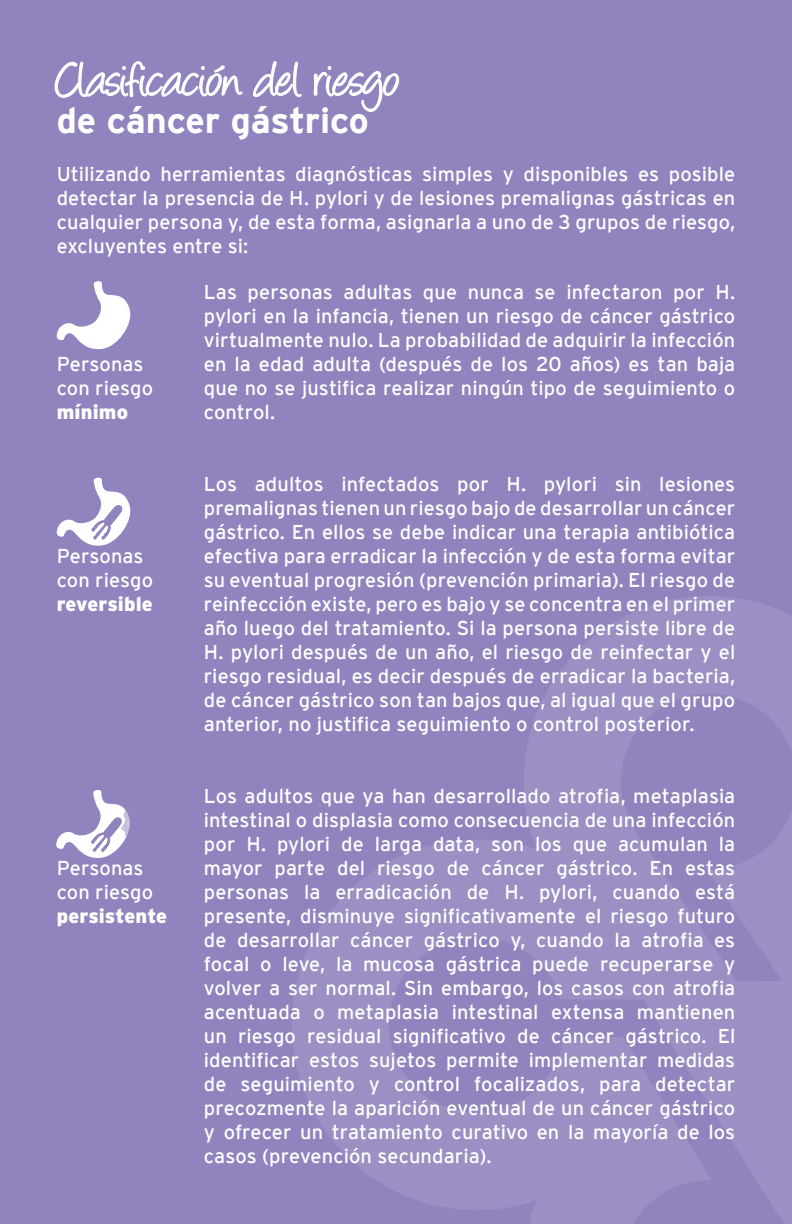
<style>
.page{position:relative;width:792px;height:1224px;background:#9183bd}
.page>*{position:absolute;margin:0;border:0;box-sizing:border-box;transform-origin:0 0}
.t1{font:56px "Angelina";letter-spacing:-.015em;color:#fff}
.t2{font:700 36px "Interstate";letter-spacing:-.005em;color:#fff}
.t3{font:20px/24px "Interstate";letter-spacing:.005em;color:#fff;text-align:justify}
.t4{font:900 20px "Interstate Plus";letter-spacing:.005em;color:#fff}
</style>
<div class="page">
<svg style="left:292px;top:597px;width:500px;height:627px;fill:#9b8fc3"></svg>
<svg style="left:54px;top:61px;width:189px;height:37px"></svg>
<svg style="left:253px;top:61px;width:49px;height:36px"></svg>
<svg style="left:313px;top:66px;width:87px;height:46px"></svg>
<svg style="left:56px;top:281px;width:75px;height:69px"></svg>
<svg style="left:56px;top:477px;width:75px;height:69px"></svg>
<svg style="left:56px;top:790px;width:74px;height:68px"></svg>
<h1 class="t1" style="left:57px;top:56px;width:345px">Clasificación del riesgo</h1>
<h2 class="t2" style="left:57px;top:100px;width:314px">de cáncer gástrico</h2>
<p class="t3" style="left:57px;top:162px;width:680px">Utilizando herramientas diagnósticas simples y disponibles es posible detectar la presencia de H. pylori y de lesiones premalignas gástricas en cualquier persona y, de esta forma, asignarla a uno de 3 grupos de riesgo, excluyentes entre si:</p>
<p class="t3" style="left:204px;top:280px;width:533px">Las personas adultas que nunca se infectaron por H. pylori en la infancia, tienen un riesgo de cáncer gástrico virtualmente nulo. La probabilidad de adquirir la infección en la edad adulta (después de los 20 años) es tan baja que no se justifica realizar ningún tipo de seguimiento o control.</p>
<p class="t3" style="left:57px;top:352px;width:98px">Personas con riesgo</p>
<p class="t4" style="left:57px;top:401px;width:73px">mínimo</p>
<p class="t3" style="left:57px;top:544px;width:98px">Personas con riesgo</p>
<p class="t4" style="left:57px;top:593px;width:98px">reversible</p>
<p class="t3" style="left:57px;top:856px;width:98px">Personas con riesgo</p>
<p class="t4" style="left:57px;top:905px;width:112px">persistente</p>
<p class="t3" style="left:204px;top:472px;width:533px">Los adultos infectados por H. pylori sin lesiones premalignas tienen un riesgo bajo de desarrollar un cáncer gástrico. En ellos se debe indicar una terapia antibiótica efectiva para erradicar la infección y de esta forma evitar su eventual progresión (prevención primaria). El riesgo de reinfección existe, pero es bajo y se concentra en el primer año luego del tratamiento. Si la persona persiste libre de H. pylori después de un año, el riesgo de reinfectar y el riesgo residual, es decir después de erradicar la bacteria, de cáncer gástrico son tan bajos que, al igual que el grupo anterior, no justifica seguimiento o control posterior.</p>
<p class="t3" style="left:204px;top:784px;width:533px">Los adultos que ya han desarrollado atrofia, metaplasia intestinal o displasia como consecuencia de una infección por H. pylori de larga data, son los que acumulan la mayor parte del riesgo de cáncer gástrico. En estas personas la erradicación de H. pylori, cuando está presente, disminuye significativamente el riesgo futuro de desarrollar cáncer gástrico y, cuando la atrofia es focal o leve, la mucosa gástrica puede recuperarse y volver a ser normal. Sin embargo, los casos con atrofia acentuada o metaplasia intestinal extensa mantienen un riesgo residual significativo de cáncer gástrico. El identificar estos sujetos permite implementar medidas de seguimiento y control focalizados, para detectar precozmente la aparición eventual de un cáncer gástrico y ofrecer un tratamiento curativo en la mayoría de los casos (prevención secundaria).</p>
</div>
